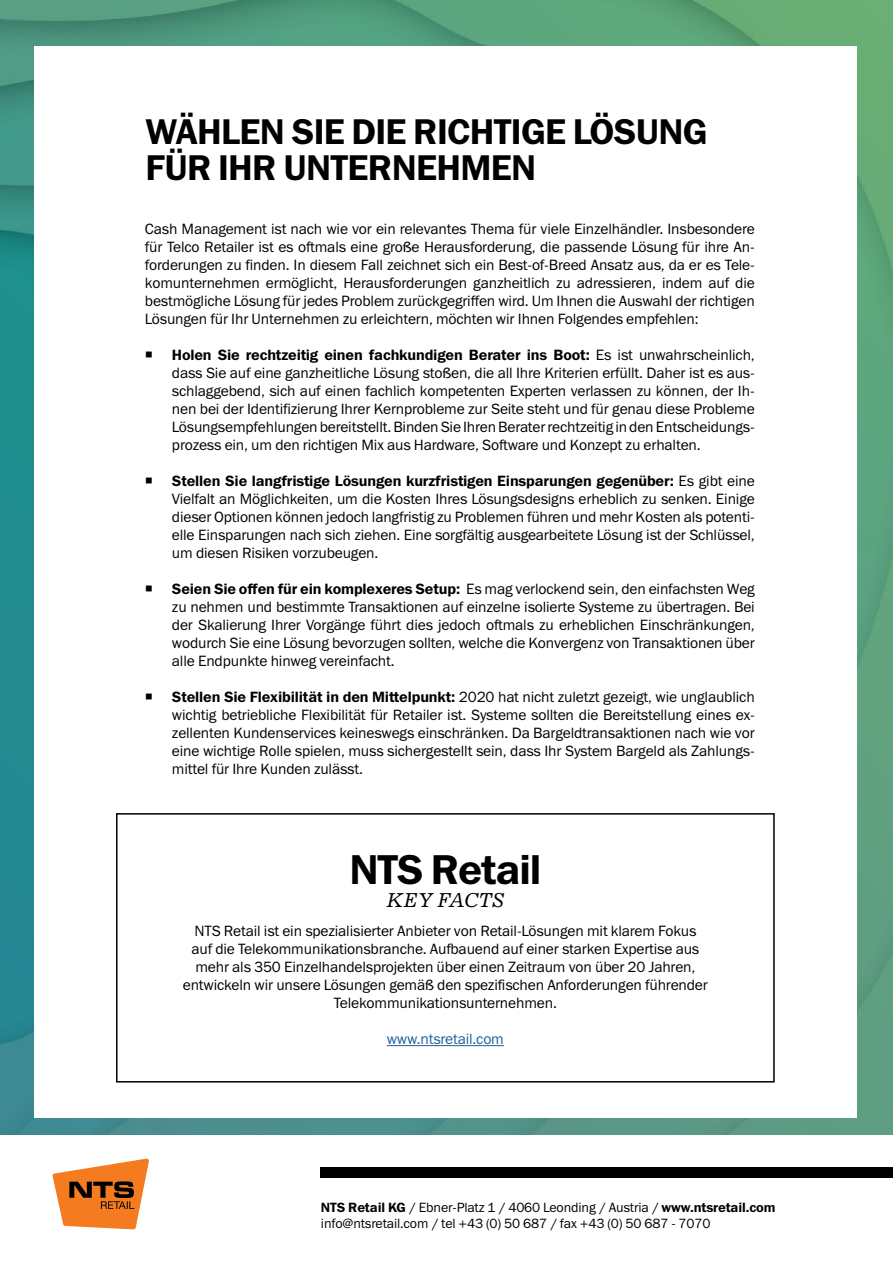
<style>
.page{position:relative;width:893px;height:1263px;background:#fff}
.page>*{position:absolute;margin:0;border:0;box-sizing:border-box;transform-origin:0 0}
.t1{font:42px "Franklin Gothic Demi ITC";letter-spacing:-.03em;color:#000}
.t2{font:36px/36px "Franklin Gothic Demi ITC";letter-spacing:-.02em;color:#000}
.t3{font:italic 20.25px "Excelsior LT Std";letter-spacing:-.025em;color:#000}
.t4{font:15px/18px "Franklin Gothic Book ITC";letter-spacing:-.01em;color:#000;text-align:justify}
.t5{font:15px "Franklin Gothic Demi ITC";letter-spacing:-.01em;color:#000}
.t6{font:15px "Franklin Gothic Book ITC";letter-spacing:-.01em;color:#215e9e}
.t7{font:13.5px/16.2px "Franklin Gothic Book ITC";letter-spacing:-.01em;color:#000}
.s1{font-family:"Franklin Gothic Book ITC"}
.s2{font-family:"Franklin Gothic Demi ITC"}
</style>
<div class="page">
<img style="left:0;top:0;width:893px;height:1134px">
<div style="left:34px;top:46px;width:823px;height:1071px;background:#fff"></div>
<hr style="left:387px;top:1045px;width:117px;height:1px;background:#215e9e">
<div style="left:321px;top:1168px;width:572px;height:10px;background:#000"></div>
<svg style="left:53px;top:1158px;width:96px;height:71px"></svg>
<div style="left:116px;top:813px;width:659px;height:269px;border:2px solid #000"></div>
<h2 class="t2" style="left:145px;top:115px;width:564px">WÄHLEN SIE DIE RICHTIGE LÖSUNG<br>FÜR IHR UNTERNEHMEN</h2>
<p class="t4" style="left:145px;top:220px;width:611px">Cash Management ist nach wie vor ein relevantes Thema für viele Einzelhändler. Insbesondere für Telco Retailer ist es oftmals eine große Herausforderung, die passende Lösung für ihre An&shy;forderungen zu finden. In diesem Fall zeichnet sich ein Best-of-Breed Ansatz aus, da er es Tele&shy;komunternehmen ermöglicht, Herausforderungen ganzheitlich zu adressieren, indem auf die bestmögliche Lösung für jedes Problem zurückgegriffen wird. Um Ihnen die Auswahl der richtigen Lösungen für Ihr Unternehmen zu erleichtern, möchten wir Ihnen Folgendes empfehlen:</p>
<p class="t5" style="left:172px;top:346px;width:584px">Holen Sie rechtzeitig einen fachkundigen Berater ins Boot: <span class="s1">Es ist unwahrscheinlich,</span></p>
<p class="t4" style="left:172px;top:364px;width:584px">dass Sie auf eine ganzheitliche Lösung stoßen, die all Ihre Kriterien erfüllt. Daher ist es aus&shy;schlaggebend, sich auf einen fachlich kompetenten Experten verlassen zu können, der Ih&shy;nen bei der Identifizierung Ihrer Kernprobleme zur Seite steht und für genau diese Probleme Lösungsempfehlungen bereitstellt. Binden Sie Ihren Berater rechtzeitig in den Entscheidungs&shy;prozess ein, um den richtigen Mix aus Hardware, Software und Konzept zu erhalten.</p>
<p class="t5" style="left:172px;top:472px;width:584px">Stellen Sie langfristige Lösungen kurzfristigen Einsparungen gegenüber: <span class="s1">Es gibt eine</span></p>
<p class="t4" style="left:172px;top:490px;width:584px">Vielfalt an Möglichkeiten, um die Kosten Ihres Lösungsdesigns erheblich zu senken. Einige dieser Optionen können jedoch langfristig zu Problemen führen und mehr Kosten als potenti&shy;elle Einsparungen nach sich ziehen. Eine sorgfältig ausgearbeitete Lösung ist der Schlüssel, um diesen Risiken vorzubeugen.</p>
<p class="t4" style="left:172px;top:580px;width:584px"><span class="s2">Seien Sie offen für ein komplexeres Setup:</span> Es mag verlockend sein, den einfachsten Weg zu nehmen und bestimmte Transaktionen auf einzelne isolierte Systeme zu übertragen. Bei der Skalierung Ihrer Vorgänge führt dies jedoch oftmals zu erheblichen Einschränkungen, wodurch Sie eine Lösung bevorzugen sollten, welche die Konvergenz von Transaktionen über alle Endpunkte hinweg vereinfacht.</p>
<p class="t4" style="left:172px;top:688px;width:584px"><span class="s2">Stellen Sie Flexibilität in den Mittelpunkt:</span> 2020 hat nicht zuletzt gezeigt, wie unglaublich wichtig betriebliche Flexibilität für Retailer ist. Systeme sollten die Bereitstellung eines ex&shy;zellenten Kundenservices keineswegs einschränken. Da Bargeldtransaktionen nach wie vor eine wichtige Rolle spielen, muss sichergestellt sein, dass Ihr System Bargeld als Zahlungs&shy;mittel für Ihre Kunden zulässt.</p>
<h1 class="t1" style="left:349px;top:844px;width:194px">NTS Retail</h1>
<h3 class="t3" style="left:386px;top:888px;width:120px">KEY FACTS</h3>
<p class="t4" style="left:183px;top:922px;width:527px;text-align:center">NTS Retail ist ein spezialisierter Anbieter von Retail-Lösungen mit klarem Fokus auf die Telekommunikationsbranche. Aufbauend auf einer starken Expertise aus mehr als 350 Einzelhandelsprojekten über einen Zeitraum von über 20 Jahren, entwickeln wir unsere Lösungen gemäß den spezifischen Anforderungen führender Telekommunikationsunternehmen.</p>
<p class="t6" style="left:387px;top:1029px;width:119px">www.ntsretail.com</p>
<p class="t7" style="left:321px;top:1199px;width:456px"><span class="s2">NTS Retail KG</span> / Ebner-Platz 1 / 4060 Leonding / Austria / <span class="s2">www.ntsretail.com </span>info@ntsretail.com / tel +43 (0) 50 687 / fax +43 (0) 50 687 - 7070</p>
</div>
